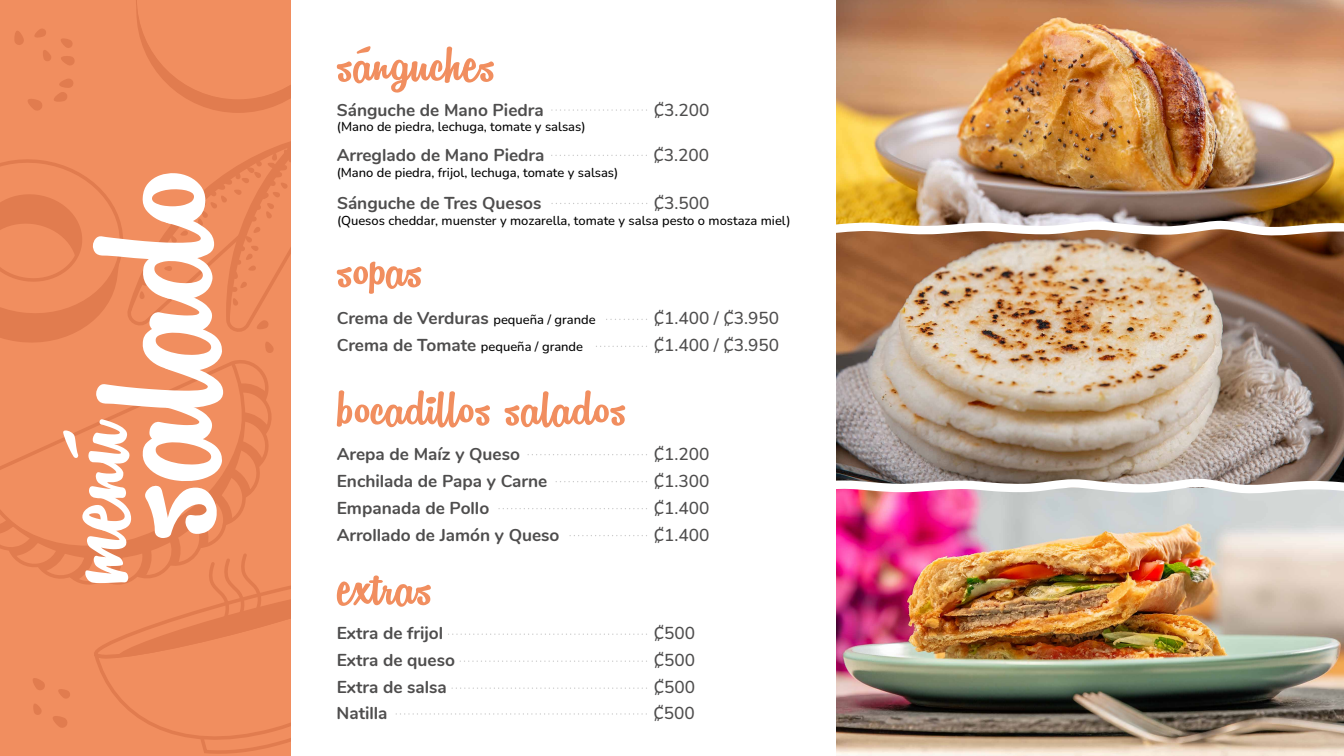
<style>
.page{position:relative;width:1344px;height:756px;background:#fff}
.page>*{position:absolute;margin:0;border:0;box-sizing:border-box;transform-origin:0 0}
.t1{font:251.4px "Remachine Script Personal Use";color:#fff}
.t2{font:143.67px "Remachine Script Personal Use";color:#fff}
.t3{font:71.82px "Remachine Script Personal Use";color:#f18e5f}
.t4{font:700 17.25px "Nunito";color:#4e4d4d}
.t5{font:500 17.25px "Nunito";color:#4e4d4d}
.t6{font:500 12.91px "Nunito";color:#000}
.t7{font:500 12.91px "Nunito";color:#010000}
.s1{font-weight:500;font-size:12.91px;color:#010000}
.s2{font-weight:700;font-size:17.25px;color:#4e4d4d}
</style>
<div class="page">
<div style="left:0;top:359px;width:271px;height:24px;background:#f18e5f"></div>
<svg style="left:0;top:383px;width:290px;height:373px;background:#ee8b5c"></svg>
<svg style="left:0;top:0;width:290px;height:354px;background:#ee8b5c"></svg>
<svg style="left:528px;top:454px;width:119px;height:1px"></svg>
<svg style="left:556px;top:481px;width:91px;height:1px"></svg>
<svg style="left:499px;top:508px;width:148px;height:1px"></svg>
<svg style="left:570px;top:535px;width:77px;height:1px"></svg>
<svg style="left:610px;top:319px;width:37px;height:1px"></svg>
<svg style="left:596px;top:346px;width:51px;height:1px"></svg>
<svg style="left:452px;top:634px;width:195px;height:1px"></svg>
<svg style="left:460px;top:660px;width:187px;height:2px"></svg>
<svg style="left:452px;top:687px;width:195px;height:2px"></svg>
<svg style="left:396px;top:713px;width:251px;height:2px"></svg>
<img style="left:836px;top:236px;width:508px;height:520px">
<img style="left:836px;top:0;width:508px;height:221px">
<img style="left:836px;top:221px;width:508px;height:15px">
<img style="left:836px;top:479px;width:508px;height:15px">
<svg style="left:552px;top:109px;width:95px;height:2px"></svg>
<svg style="left:552px;top:203px;width:96px;height:1px"></svg>
<svg style="left:552px;top:155px;width:95px;height:1px"></svg>
<h1 class="t1" style="left:1px;top:537px;width:373px;rotate:-90deg">salado</h1>
<h2 class="t2" style="left:6px;top:583px;width:166px;rotate:-90deg">menú</h2>
<h3 class="t3" style="left:337px;top:20px;width:160px">sánguches</h3>
<p class="t4" style="left:337px;top:97px;width:208px">Sánguche de Mano Piedra</p>
<p class="t6" style="left:337px;top:118px;width:250px">(Mano de piedra, lechuga, tomate y salsas)</p>
<p class="t4" style="left:337px;top:142px;width:209px">Arreglado de Mano Piedra</p>
<p class="t6" style="left:337px;top:163px;width:283px">(Mano de piedra, frijol, lechuga, tomate y salsas)</p>
<p class="t5" style="left:654px;top:98px;width:57px">₡3.200</p>
<p class="t5" style="left:654px;top:143px;width:57px">₡3.200</p>
<p class="t5" style="left:654px;top:191px;width:57px">₡3.500</p>
<p class="t4" style="left:337px;top:191px;width:206px">Sánguche de Tres Quesos</p>
<p class="t6" style="left:337px;top:211px;width:455px">(Quesos cheddar, muenster y mozarella, tomate y salsa pesto o mostaza miel)</p>
<h3 class="t3" style="left:337px;top:226px;width:88px">sopas</h3>
<p class="t4" style="left:337px;top:306px;width:260px">Crema de Verduras <span class="s1">pequeña / grande</span></p>
<p class="t5" style="left:654px;top:306px;width:127px">₡1.400 / ₡3.950</p>
<p class="t7" style="left:337px;top:338px;width:248px"><span class="s2">Crema de Tomate</span> pequeña / grande</p>
<p class="t5" style="left:654px;top:333px;width:127px">₡1.400 / ₡3.950</p>
<h3 class="t3" style="left:338px;top:364px;width:291px">bocadillos salados</h3>
<p class="t4" style="left:337px;top:441px;width:185px">Arepa de Maíz y Queso</p>
<p class="t5" style="left:654px;top:442px;width:57px">₡1.200</p>
<p class="t4" style="left:337px;top:468px;width:212px">Enchilada de Papa y Carne</p>
<p class="t5" style="left:654px;top:469px;width:57px">₡1.300</p>
<p class="t4" style="left:337px;top:495px;width:154px">Empanada de Pollo</p>
<p class="t5" style="left:654px;top:495px;width:57px">₡1.400</p>
<p class="t4" style="left:337px;top:522px;width:224px">Arrollado de Jamón y Queso</p>
<p class="t5" style="left:654px;top:522px;width:57px">₡1.400</p>
<h3 class="t3" style="left:337px;top:544px;width:97px">extras</h3>
<p class="t4" style="left:337px;top:620px;width:108px">Extra de frijol</p>
<p class="t5" style="left:654px;top:621px;width:43px">₡500</p>
<p class="t4" style="left:337px;top:647px;width:120px">Extra de queso</p>
<p class="t5" style="left:654px;top:648px;width:43px">₡500</p>
<p class="t4" style="left:337px;top:674px;width:112px">Extra de salsa</p>
<p class="t5" style="left:654px;top:675px;width:43px">₡500</p>
<p class="t4" style="left:337px;top:700px;width:52px">Natilla</p>
<p class="t5" style="left:653px;top:701px;width:43px">₡500</p>
</div>
